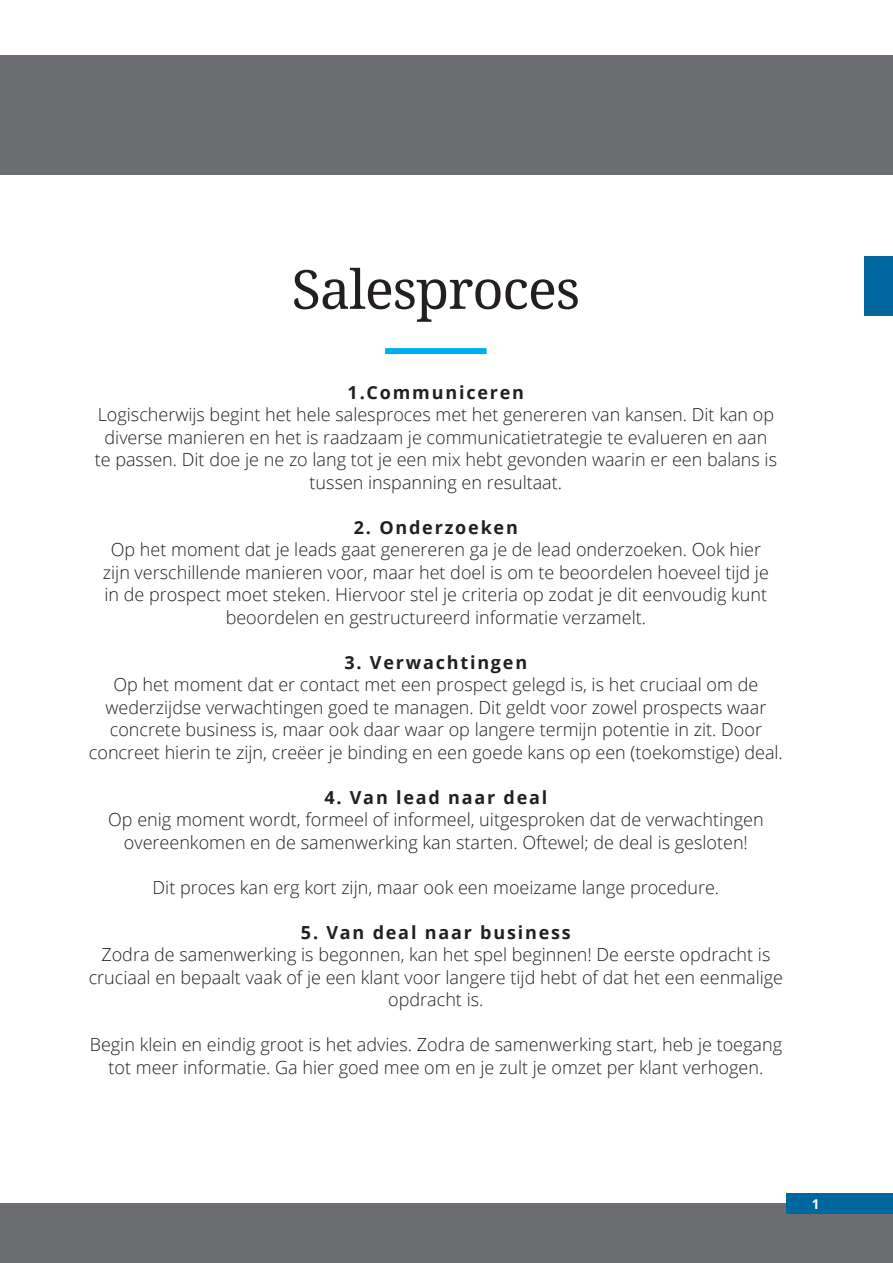
<style>
.page{position:relative;width:893px;height:1263px;background:#fff}
.page>*{position:absolute;margin:0;border:0;box-sizing:border-box;transform-origin:0 0}
.Title_36_pt{font:54px "Noto Serif";letter-spacing:-.02em;color:#231f20}
.t1{font:300 18px/22.5px "Open Sans";color:#231f20;text-align:center}
.t2{font:700 18px "Open Sans";letter-spacing:.1em;color:#231f20}
.t3{font:700 13.5px "Open Sans";color:#fff}
</style>
<div class="page">
<div style="left:0;top:1203px;width:893px;height:60px;background:#6c6d70"></div>
<div style="left:864px;top:256px;width:29px;height:60px;background:#00669e"></div>
<div style="left:787px;top:1193px;width:106px;height:21px;background:#00669e"></div>
<div style="left:0;top:55px;width:893px;height:119px;background:#6c6d70"></div>
<div style="left:385px;top:348px;width:102px;height:6px;background:#00aeef"></div>
<p class="Title_36_pt" style="left:292px;top:252px;width:290px">Salesproces</p>
<p class="t2" style="left:348px;top:380px;width:178px">1.Communiceren</p>
<p class="t1" style="left:95px;top:403px;width:684px">Logischerwijs begint het hele salesproces met het genereren van kansen. Dit kan op diverse manieren en het is raadzaam je communicatietrategie te evalueren en aan te passen. Dit doe je ne zo lang tot je een mix hebt gevonden waarin er een balans is tussen inspanning en resultaat.</p>
<p class="t2" style="left:354px;top:515px;width:166px">2. Onderzoeken</p>
<p class="t1" style="left:103px;top:538px;width:667px">Op het moment dat je leads gaat genereren ga je de lead onderzoeken. Ook hier zijn verschillende manieren voor, maar het doel is om te beoordelen hoeveel tijd je in de prospect moet steken. Hiervoor stel je criteria op zodat je dit eenvoudig kunt beoordelen en gestructureerd informatie verzamelt.</p>
<p class="t2" style="left:344px;top:650px;width:184px">3. Verwachtingen</p>
<p class="t1" style="left:105px;top:673px;width:662px">Op het moment dat er contact met een prospect gelegd is, is het cruciaal om de wederzijdse verwachtingen goed te managen. Dit geldt voor zowel prospects waar concrete business is, maar ook daar waar op langere termijn potentie in zit. Door</p>
<p class="t1" style="left:89px;top:741px;width:695px">concreet hierin te zijn, creëer je binding en een goede kans op een (toekomstige) deal.</p>
<p class="t2" style="left:324px;top:785px;width:225px">4. Van lead naar deal</p>
<p class="t1" style="left:108px;top:808px;width:657px">Op enig moment wordt, formeel of informeel, uitgesproken dat de verwachtingen overeenkomen en de samenwerking kan starten. Oftewel; de deal is gesloten!</p>
<p class="t1" style="left:153px;top:876px;width:568px">Dit proces kan erg kort zijn, maar ook een moeizame lange procedure.</p>
<p class="t2" style="left:301px;top:920px;width:271px">5. Van deal naar business</p>
<p class="t1" style="left:89px;top:943px;width:696px">Zodra de samenwerking is begonnen, kan het spel beginnen! De eerste opdracht is cruciaal en bepaalt vaak of je een klant voor langere tijd hebt of dat het een eenmalige opdracht is.</p>
<p class="t1" style="left:90px;top:1033px;width:694px">Begin klein en eindig groot is het advies. Zodra de samenwerking start, heb je toegang tot meer informatie. Ga hier goed mee om en je zult je omzet per klant verhogen.</p>
<p class="t3" style="left:812px;top:1194px;width:9px">1</p>
</div>
